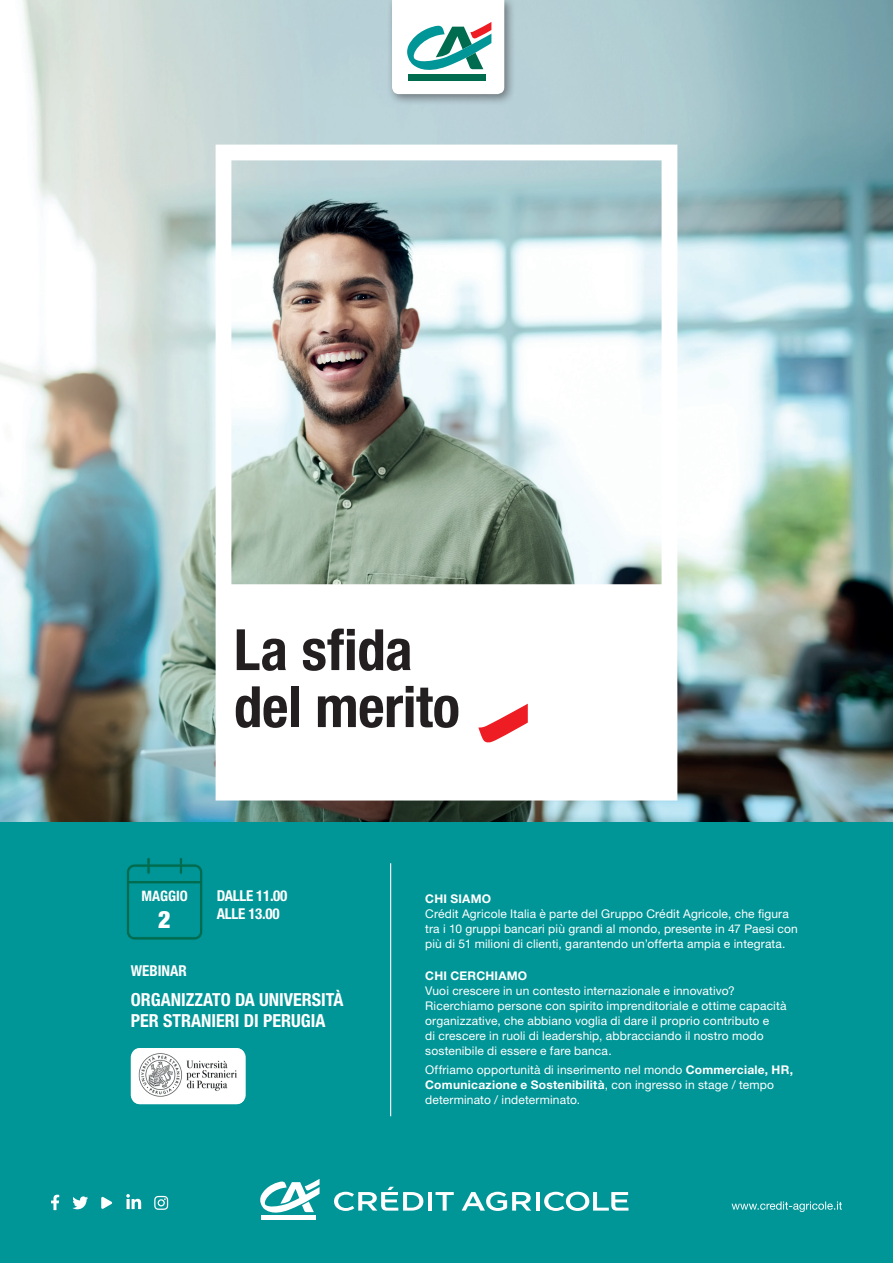
<style>
.page{position:relative;width:893px;height:1263px;background:#fff}
.page>*{position:absolute;margin:0;border:0;box-sizing:border-box;transform-origin:0 0}
.t1{font:700 condensed 57px/57px "Helvetica Neue LT Std";letter-spacing:-.005em;color:#231f20}
.t2{font:900 condensed 24px "Helvetica Neue LT Std";color:#fff}
.t3{font:700 condensed 18px/21px "Helvetica Neue LT Std";color:#fff}
.t4{font:700 condensed 15px/18px "Helvetica Neue LT Std";letter-spacing:-.02em;color:#fff}
.t5{font:700 condensed 15px "Helvetica Neue LT Std";color:#fff}
.t6{font:700 condensed 14.4px "Helvetica Neue LT Std";color:#fff}
.t7{font:12px/15px "Helvetica Neue LT Std";letter-spacing:.015em;color:#fff}
.t8{font:700 12px "Helvetica Neue LT Std";letter-spacing:.02em;color:#fff}
.s1{font-weight:700}
</style>
<div class="page">
<img style="left:0;top:0;width:893px;height:823px">
<svg style="left:216px;top:145px;width:461px;height:655px"></svg>
<div style="left:387px;top:0;width:130px;height:106px;background:#231f20;opacity:.5"></div>
<svg style="left:392px;top:0;width:112px;height:94px"></svg>
<svg style="left:478px;top:704px;width:50px;height:40px"></svg>
<div style="left:0;top:823px;width:893px;height:440px;background:#009597"></div>
<svg style="left:334px;top:1187px;width:89px;height:24px"></svg>
<hr style="left:428px;top:1192px;width:4px;height:18px;background:#fff">
<svg style="left:435px;top:1192px;width:19px;height:18px"></svg>
<svg style="left:462px;top:1192px;width:69px;height:19px"></svg>
<hr style="left:536px;top:1192px;width:4px;height:18px;background:#fff">
<svg style="left:544px;top:1192px;width:84px;height:19px"></svg>
<div style="left:261px;top:1215px;width:54px;height:5px;background:#fff"></div>
<svg style="left:260px;top:1179px;width:60px;height:37px"></svg>
<svg style="left:732px;top:1201px;width:110px;height:11px"></svg>
<svg style="left:154px;top:1196px;width:14px;height:14px"></svg>
<svg style="left:126px;top:1194px;width:15px;height:15px"></svg>
<svg style="left:72px;top:1196px;width:16px;height:13px"></svg>
<svg style="left:51px;top:1195px;width:8px;height:15px"></svg>
<svg style="left:101px;top:1196px;width:11px;height:13px"></svg>
<hr style="left:390px;top:863px;width:1px;height:253px;background:#fff">
<svg style="left:126px;top:858px;width:77px;height:82px"></svg>
<div style="left:131px;top:1048px;width:115px;height:56px;background:#fff;border-radius:9px"></div>
<img style="left:133px;top:1048px;width:111px;height:55px">
<h1 class="t1" style="left:234px;top:620px;width:228px">La sfida del merito</h1>
<p class="t4" style="left:217px;top:886px;width:72px">DALLE 11.00<br>ALLE 13.00</p>
<p class="t6" style="left:141px;top:887px;width:48px">MAGGIO</p>
<h2 class="t2" style="left:158px;top:904px;width:14px">2</h2>
<p class="t5" style="left:131px;top:962px;width:58px">WEBINAR</p>
<h3 class="t3" style="left:131px;top:988px;width:214px">ORGANIZZATO DA UNIVERSITÀ<br>PER STRANIERI DI PERUGIA</h3>
<p class="t8" style="left:425px;top:891px;width:67px">CHI SIAMO</p>
<p class="t7" style="left:425px;top:906px;width:374px">Crédit Agricole Italia è parte del Gruppo Crédit Agricole, che figura tra i 10 gruppi bancari più grandi al mondo, presente in 47 Paesi con più di 51 milioni di clienti, garantendo un’offerta ampia e integrata.</p>
<p class="t8" style="left:425px;top:968px;width:104px">CHI CERCHIAMO</p>
<p class="t7" style="left:425px;top:983px;width:363px">Vuoi crescere in un contesto internazionale e innovativo?<br>Ricerchiamo persone con spirito imprenditoriale e ottime capacità organizzative, che abbiano voglia di dare il proprio contributo e<br>di crescere in ruoli di leadership, abbracciando il nostro modo sostenibile di essere e fare banca.</p>
<p class="t7" style="left:425px;top:1062px;width:369px">Offriamo opportunità di inserimento nel mondo <span class="s1">Commerciale, HR,<br>Comunicazione e Sostenibilità</span>, con ingresso in stage / tempo determinato / indeterminato.</p>
</div>
